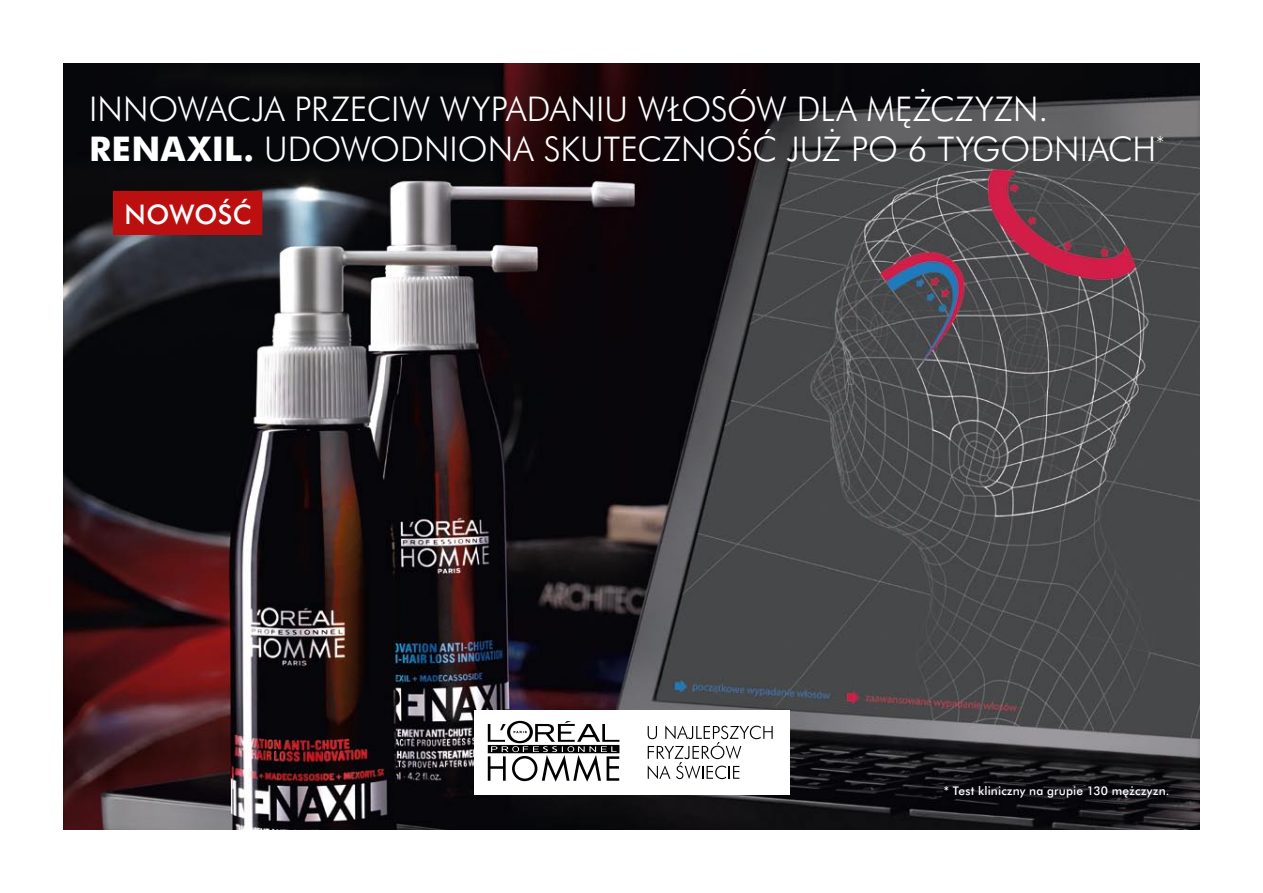
<style>
.page{position:relative;width:1263px;height:893px;background:#fff}
.page>*{position:absolute;margin:0;border:0;box-sizing:border-box;transform-origin:0 0}
.t1{font:300 34.05px/39.9px "Futura PL";color:#fff}
.t2{font:500 27.15px "Futura PL";letter-spacing:.015em;color:#fff}
.t3{font:500 12px "Futura PL";letter-spacing:.01em;color:#fff}
.s1{font-weight:700}
</style>
<div class="page">
<img style="left:64px;top:64px;width:1135px;height:765px">
<div style="left:474px;top:710px;width:315px;height:85px;background:#fff"></div>
<svg style="left:488px;top:721px;width:131px;height:61px"></svg>
<svg style="left:648px;top:725px;width:125px;height:54px"></svg>
<div style="left:113px;top:191px;width:149px;height:43px;background:#bc1010"></div>
<div style="left:113px;top:191px;width:149px;height:44px;border:1px solid #bc1010"></div>
<p class="t1" style="left:89px;top:89px;width:1077px">INNOWACJA PRZECIW WYPADANIU WŁOSÓW DLA M¢˚CZYZN.<br><span class="s1">RENAXIL.</span> UDOWODNIONA SKUTECZNOÂå JU˚ PO 6 TYGODNIACH<sup>*</sup></p>
<p class="t2" style="left:124px;top:198px;width:129px">NOWOÂå</p>
<p class="t3" style="left:944px;top:783px;width:227px">* Test kliniczny na grupie 130 m´˝czyzn.</p>
</div>
